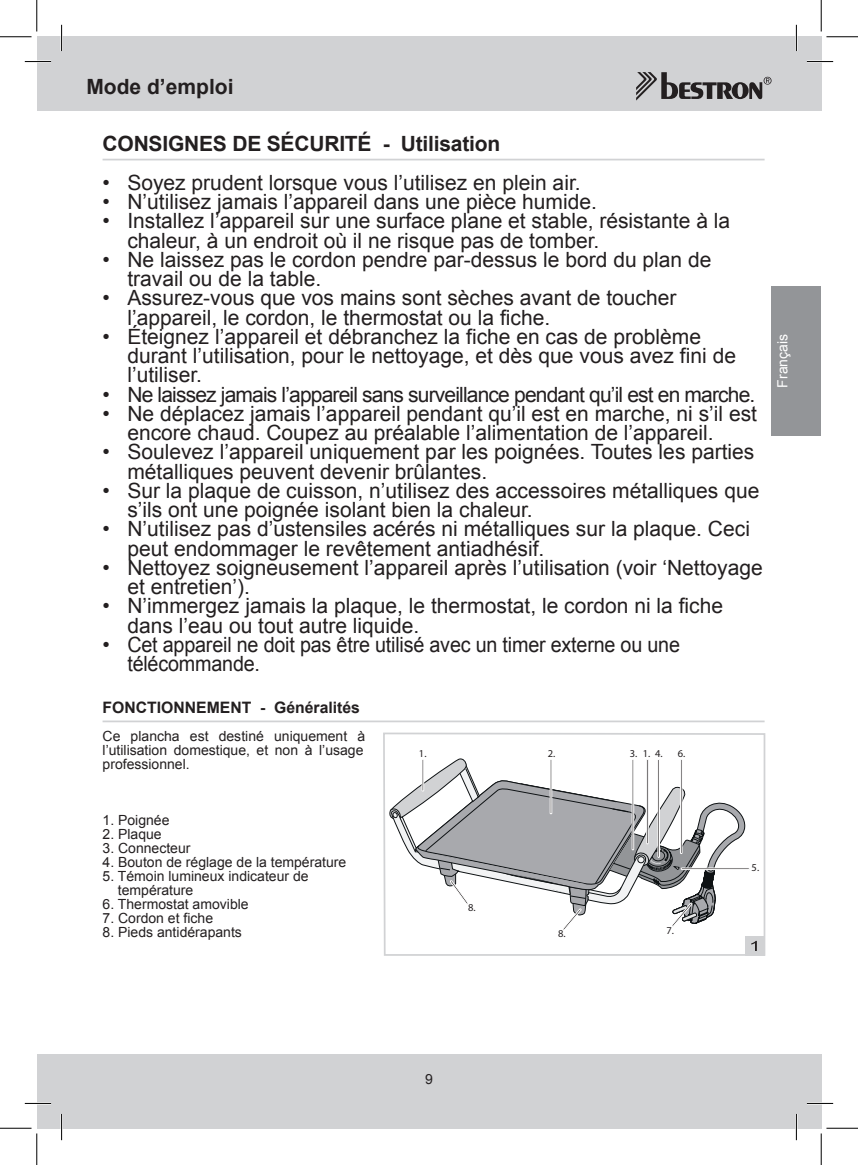
<style>
.page{position:relative;width:858px;height:1165px;background:#fff}
.page>*{position:absolute;margin:0;border:0;box-sizing:border-box;transform-origin:0 0}
.t1{font:21px/19.2px "Arial";color:#231f20}
.t2{font:21px "Arial";letter-spacing:-.04em;color:#231f20}
.t3{font:700 21px "Arial";letter-spacing:-.01em;color:#231f20}
.t4{font:700 15.75px "Arial";color:#231f20}
.t5{font:14px/14px "Arial";color:#231f20}
.t6{font:14px "Arial";color:#fff}
.t7{font:10.5px "Myriad";color:#231f20}
</style>
<div class="page">
<div style="left:37px;top:37px;width:784px;height:74px;background:#d1d2d4"></div>
<div style="left:37px;top:1054px;width:784px;height:74px;background:#d1d2d4"></div>
<svg style="left:636px;top:72px;width:135px;height:29px"></svg>
<div style="left:771px;top:286px;width:50px;height:150px;background:#939598"></div>
<hr style="left:102px;top:159px;width:662px;height:1px;background:#d1d2d4">
<hr style="left:102px;top:720px;width:662px;height:2px;background:#d1d2d4">
<svg style="left:383px;top:732px;width:383px;height:224px"></svg>
<div style="left:745px;top:936px;width:20px;height:20px;background:#d1d2d4"></div>
<svg style="left:751px;top:941px;width:5px;height:10px"></svg>
<hr style="left:25px;top:60px;width:26px;height:3px;background:#fff">
<hr style="left:806px;top:60px;width:26px;height:3px;background:#fff">
<hr style="left:25px;top:1102px;width:26px;height:2px;background:#fff">
<hr style="left:806px;top:1102px;width:26px;height:2px;background:#fff">
<hr style="left:60px;top:25px;width:3px;height:26px;background:#fff">
<hr style="left:60px;top:1114px;width:3px;height:26px;background:#fff">
<hr style="left:795px;top:25px;width:2px;height:26px;background:#fff">
<hr style="left:795px;top:1114px;width:2px;height:26px;background:#fff">
<svg style="left:25px;top:61px;width:26px;height:1px"></svg>
<svg style="left:806px;top:61px;width:26px;height:1px"></svg>
<svg style="left:25px;top:1103px;width:26px;height:1px"></svg>
<svg style="left:806px;top:1103px;width:26px;height:1px"></svg>
<svg style="left:61px;top:25px;width:1px;height:26px"></svg>
<svg style="left:61px;top:1114px;width:1px;height:26px"></svg>
<svg style="left:795px;top:25px;width:1px;height:26px"></svg>
<svg style="left:795px;top:1114px;width:1px;height:26px"></svg>
<hr style="left:0;top:36px;width:32px;height:1px;background:#000">
<hr style="left:826px;top:36px;width:31px;height:1px;background:#000">
<hr style="left:0;top:1128px;width:32px;height:1px;background:#000">
<hr style="left:826px;top:1128px;width:31px;height:1px;background:#000">
<hr style="left:36px;top:0;width:1px;height:32px;background:#000">
<hr style="left:36px;top:1133px;width:1px;height:32px;background:#000">
<hr style="left:820px;top:0;width:1px;height:32px;background:#000">
<hr style="left:820px;top:1133px;width:1px;height:32px;background:#000">
<svg style="left:389px;top:757px;width:356px;height:174px"></svg>
<p class="t3" style="left:86px;top:73px;width:149px">MODE D’EMPLOI</p>
<p class="t3" style="left:102px;top:130px;width:399px">CONSIG NES DE SÉCURITÉ - UTILISATION</p>
<p class="t1" style="left:102px;top:173px;width:479px">• Soyez prudent lorsque vous l’utilisez en plein air.</p>
<p class="t1" style="left:102px;top:192px;width:496px">• N’utilisez jamais l’appareil dans une pièce humide.</p>
<p class="t1" style="left:127px;top:211px;width:604px;text-indent:-25px">• Installez l’appareil sur une surface plane et stable, résistante à la chaleur, à un endroit où il ne risque pas de tomber.</p>
<p class="t1" style="left:127px;top:250px;width:585px;text-indent:-25px">• Ne laissez pas le cordon pendre par-dessus le bord du plan de travail ou de la table.</p>
<p class="t1" style="left:127px;top:289px;width:550px;text-indent:-25px">• Assurez-vous que vos mains sont sèches avant de toucher l’appareil, le cordon, le thermostat ou la fiche.</p>
<p class="t1" style="left:127px;top:327px;width:610px;text-indent:-25px">• Éteignez l’appareil et débranchez la fiche en cas de problème durant l’utilisation, pour le nettoyage, et dès que vous avez fini de l’utiliser.</p>
<p class="t2" style="left:102px;top:380px;width:654px">• Ne laissez jamais l’appareil sans surveillance pendant qu’il est en marche.</p>
<p class="t1" style="left:127px;top:404px;width:631px;text-indent:-25px">• Ne déplacez jamais l’appareil pendant qu’il est en marche, ni s’il est encore chaud. Coupez au préalable l’alimentation de l’appareil.</p>
<p class="t1" style="left:127px;top:443px;width:628px;text-indent:-25px">• Soulevez l’appareil uniquement par les poignées. Toutes les parties métalliques peuvent devenir brûlantes.</p>
<p class="t1" style="left:127px;top:481px;width:633px;text-indent:-25px">• Sur la plaque de cuisson, n’utilisez des accessoires métalliques que s’ils ont une poignée isolant bien la chaleur.</p>
<p class="t1" style="left:127px;top:520px;width:624px;text-indent:-25px">• N’utilisez pas d’ustensiles acérés ni métalliques sur la plaque. Ceci peut endommager le revêtement antiadhésif.</p>
<p class="t1" style="left:127px;top:558px;width:636px;text-indent:-25px">• Nettoyez soigneusement l’appareil après l’utilisation (voir ‘Nettoyage et entretien’).</p>
<p class="t1" style="left:127px;top:597px;width:597px;text-indent:-25px">• N’immergez jamais la plaque, le thermostat, le cordon ni la fiche dans l’eau ou tout autre liquide.</p>
<p class="t1" style="left:127px;top:635px;width:554px;text-indent:-25px">• Cet appareil ne doit pas être utilisé avec un timer externe ou une télécommande.</p>
<p class="t4" style="left:102px;top:697px;width:259px">FONCTIONNEMENT - GÉNÉRALITÉS</p>
<p class="t5" style="left:102px;top:729px;width:264px">Ce plancha est destiné uniquement à l’utilisation domestique, et non à l’usage professionnel.</p>
<p class="t7" style="left:677px;top:749px;width:9px">6.</p>
<p class="t7" style="left:547px;top:749px;width:9px">2.</p>
<p class="t7" style="left:629px;top:749px;width:34px">3. 4.</p>
<p class="t7" style="left:419px;top:749px;width:9px">1.</p>
<p class="t7" style="left:642px;top:749px;width:9px">1.</p>
<p class="t6" style="left:773px;top:388px;width:55px;rotate:-90deg">Français</p>
<p class="t5" style="left:102px;top:813px;width:68px">1. Poignée</p>
<p class="t5" style="left:102px;top:827px;width:61px">2. Plaque</p>
<p class="t5" style="left:102px;top:841px;width:89px">3. Connecteur</p>
<p class="t5" style="left:102px;top:855px;width:245px">4. Bouton de réglage de la température</p>
<p class="t5" style="left:118px;top:869px;width:192px;text-indent:-15px">5. Témoin lumineux indicateur de température</p>
<p class="t5" style="left:102px;top:897px;width:148px">6. Thermostat amovible</p>
<p class="t5" style="left:102px;top:911px;width:112px">7. Cordon et fiche</p>
<p class="t5" style="left:102px;top:925px;width:141px">8. Pieds antidérapants</p>
<p class="t7" style="left:468px;top:902px;width:9px">8.</p>
<p class="t7" style="left:558px;top:928px;width:9px">8.</p>
<p class="t7" style="left:666px;top:925px;width:9px">7.</p>
<p class="t7" style="left:751px;top:862px;width:9px">5.</p>
<p class="t5" style="left:425px;top:1072px;width:9px">9</p>
</div>
